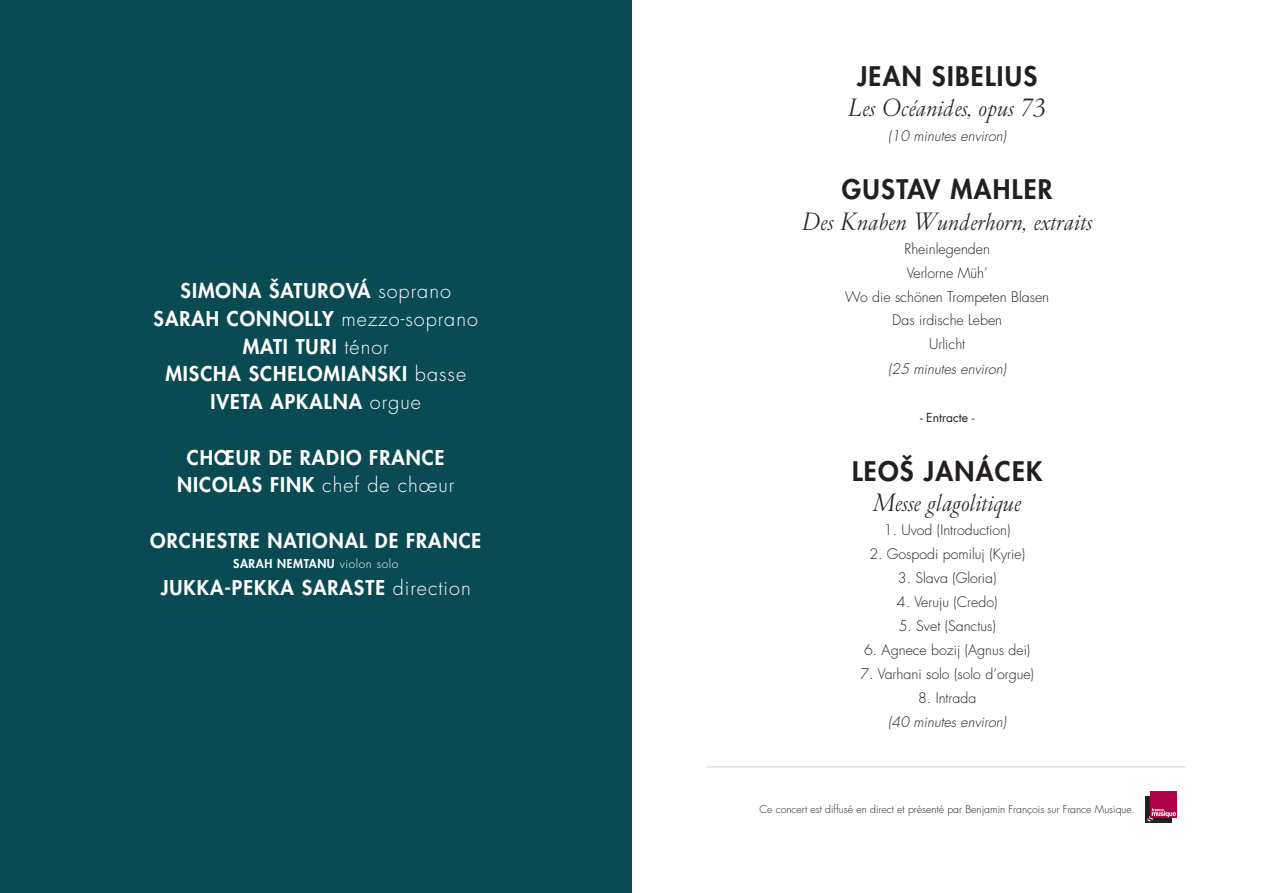
<style>
.page{position:relative;width:1263px;height:893px;background:#fff}
.page>*{position:absolute;margin:0;border:0;box-sizing:border-box;transform-origin:0 0}
.compo{font:800 26.25px "Futura Std";letter-spacing:.05em;color:#231f20}
.œuvre{font:italic 24.3px "Thiepval Beta Classic Mid";color:#231f20}
.interpretes{font:800 19.8px "Futura Std";letter-spacing:.05em;color:#fff}
.mouvement{font:300 14.1px "Futura Std";color:#231f20}
.duree{font:italic 300 14.1px "Futura Std";color:#231f20}
.duree-2{font:12.15px "Futura Std";color:#231f20}
.interpretes-2{font:800 11.85px "Futura Std";letter-spacing:.05em;color:#fff}
.Mentions_diffusions{font:300 10.5px "Futura Std";color:#231f20}
.s1{font-weight:300}
</style>
<div class="page">
<div style="left:0;top:0;width:631px;height:893px;background:#0a4a52"></div>
<hr style="left:707px;top:766px;width:478px;height:1px;background:#231f20">
<svg style="left:1145px;top:791px;width:32px;height:32px"></svg>
<p class="interpretes" style="left:181px;top:278px;width:272px">SIMONA ŠATUROVÁ <span class="s1">soprano</span></p>
<p class="interpretes" style="left:154px;top:306px;width:326px">SARAH CONNOLLY <span class="s1">mezzo-soprano</span></p>
<p class="interpretes" style="left:243px;top:334px;width:148px">MATI TURI <span class="s1">ténor</span></p>
<p class="interpretes" style="left:165px;top:361px;width:302px">MISCHA SCHELOMIANSKI <span class="s1">basse</span></p>
<p class="interpretes" style="left:211px;top:389px;width:212px">IVETA APKALNA <span class="s1">orgue</span></p>
<p class="interpretes" style="left:187px;top:445px;width:259px">CHŒUR DE RADIO FRANCE</p>
<p class="interpretes" style="left:177px;top:472px;width:279px">NICOLAS FINK <span class="s1">chef de chœur</span></p>
<p class="interpretes" style="left:150px;top:528px;width:333px">ORCHESTRE NATIONAL DE FRANCE</p>
<p class="interpretes-2" style="left:233px;top:556px;width:167px">SARAH NEMTANU <span class="s1">violon solo</span></p>
<p class="interpretes" style="left:161px;top:576px;width:312px">JUKKA-PEKKA SARASTE <span class="s1">direction</span></p>
<p class="compo" style="left:857px;top:60px;width:182px">JEAN SIBELIUS</p>
<p class="œuvre" style="left:848px;top:91px;width:199px">Les Océanides, opus 73</p>
<p class="duree" style="left:888px;top:127px;width:119px">(10 minutes environ)</p>
<p class="compo" style="left:842px;top:173px;width:212px">GUSTAV MAHLER</p>
<p class="œuvre" style="left:802px;top:205px;width:292px">Des Knaben Wunderhorn, extraits</p>
<p class="mouvement" style="left:904px;top:240px;width:87px">Rheinlegenden</p>
<p class="mouvement" style="left:907px;top:264px;width:82px">Verlorne Müh’</p>
<p class="mouvement" style="left:845px;top:288px;width:205px">Wo die schönen Trompeten Blasen</p>
<p class="mouvement" style="left:892px;top:312px;width:111px">Das irdische Leben</p>
<p class="mouvement" style="left:929px;top:336px;width:38px">Urlicht</p>
<p class="duree" style="left:888px;top:360px;width:119px">(25 minutes environ)</p>
<p class="duree-2" style="left:920px;top:410px;width:56px">- Entracte -</p>
<p class="compo" style="left:852px;top:454px;width:192px">LEOŠ JANÁCEK</p>
<p class="œuvre" style="left:873px;top:486px;width:149px">Messe glagolitique</p>
<p class="mouvement" style="left:884px;top:521px;width:128px">1. Uvod (Introduction)</p>
<p class="mouvement" style="left:869px;top:545px;width:157px">2. Gospodi pomiluj (Kyrie)</p>
<p class="mouvement" style="left:898px;top:569px;width:100px">3. Slava (Gloria)</p>
<p class="mouvement" style="left:897px;top:593px;width:102px">4. Veruju (Credo)</p>
<p class="mouvement" style="left:899px;top:617px;width:98px">5. Svet (Sanctus)</p>
<p class="mouvement" style="left:864px;top:641px;width:168px">6. Agnece bozij (Agnus dei)</p>
<p class="mouvement" style="left:860px;top:665px;width:175px">7. Varhani solo (solo d’orgue)</p>
<p class="mouvement" style="left:918px;top:689px;width:60px">8. Intrada</p>
<p class="duree" style="left:888px;top:713px;width:119px">(40 minutes environ)</p>
<p class="Mentions_diffusions" style="left:759px;top:803px;width:377px">Ce concert est diffusé en direct et présenté par Benjamin François sur France Musique.</p>
</div>
